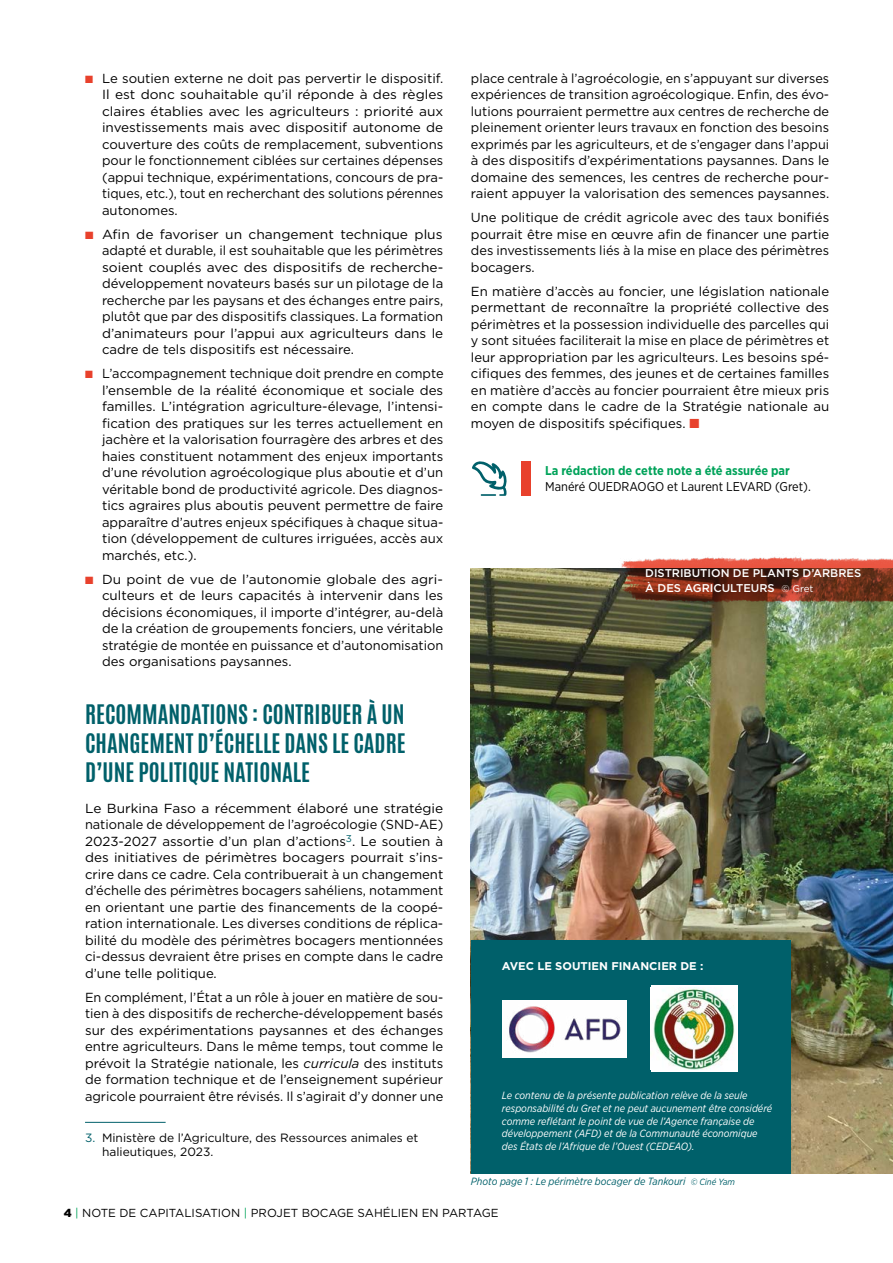
<style>
.page{position:relative;width:893px;height:1263px;background:#fff}
.page>*{position:absolute;margin:0;border:0;box-sizing:border-box;transform-origin:0 0}
.t1{font:700 22.5px/28.8px "Antonio";color:#00606a;text-align:justify}
.t2{font:13.2px/16.5px "Gotham";color:#000;text-align:justify}
.t3{font:13.2px/16.5px "Gotham";color:#000;text-align:justify;scale:1.04 1}
.t4{font:13.2px/16.5px "Gotham";color:#000;text-align:justify;scale:.96 1}
.t5{font:13.2px/16.5px "Gotham";color:#000;text-align:justify;scale:1.05 1}
.t6{font:12.75px "Gotham Narrow";color:#000}
.t7{font:700 12.75px "Gotham Narrow";color:#00a35a}
.t8{font:12px/14.4px "Gotham";color:#000}
.t9{font:11.7px "Gotham";color:#000}
.t10{font:500 11.25px/15px "Gotham";color:#fff}
.t11{font:700 11.25px "Gotham";color:#fff}
.t12{font:italic 10.5px/12.8px "Gotham Narrow";color:#fff}
.t13{font:italic 10.5px "Gotham Narrow";color:#00606a}
.s1{color:#e8412c}
.s2{font-style:italic}
.s3{color:#00606a}
.s4{font-weight:400;font-size:9.75px}
.s5{font-size:9px}
.s6{font-weight:900}
.s7{color:#00a35a}
</style>
<div class="page">
<div style="left:521px;top:461px;width:10px;height:35px;background:#e8412c"></div>
<svg style="left:472px;top:461px;width:35px;height:35px"></svg>
<img style="left:471px;top:569px;width:422px;height:605px">
<div style="left:471px;top:940px;width:320px;height:234px;background:#00606a"></div>
<img style="left:502px;top:1000px;width:124px;height:57px">
<div style="left:651px;top:986px;width:86px;height:86px;background:#fff"></div>
<img style="left:653px;top:988px;width:82px;height:81px">
<img style="left:619px;top:556px;width:274px;height:49px">
<hr style="left:85px;top:1122px;width:81px;height:1px;background:#00606a">
<p class="t2" style="left:102px;top:70px;width:343px;text-indent:-17px"><span class="s1">■</span> Le soutien externe ne doit pas pervertir le dispositif.<br>Il est donc souhaitable qu’il réponde à des règles claires établies avec les agriculteurs : priorité aux investissements mais avec dispositif autonome de couverture des coûts de remplacement, subventions pour le fonctionnement ciblées sur certaines dépenses (appui technique, expérimentations, concours de pra&shy;tiques, etc.), tout en recherchant des solutions pérennes autonomes.</p>
<p class="t5" style="left:102px;top:226px;width:327px;text-indent:-17px"><span class="s1">■</span> Afin de favoriser un changement technique plus adapté et durable, il est souhaitable que les périmètres soient couplés avec des dispositifs de recherche&shy;développement novateurs basés sur un pilotage de la recherche par les paysans et des échanges entre pairs, plutôt que par des dispositifs classiques. La formation d’animateurs pour l’appui aux agriculteurs dans le cadre de tels dispositifs est nécessaire.</p>
<p class="t2" style="left:102px;top:365px;width:343px;text-indent:-17px"><span class="s1">■</span> L’accompagnement technique doit prendre en compte l’ensemble de la réalité économique et sociale des familles. L’intégration agriculture-élevage, l’intensi&shy;fication des pratiques sur les terres actuellement en jachère et la valorisation fourragère des arbres et des haies constituent notamment des enjeux importants d’une révolution agroécologique plus aboutie et d’un véritable bond de productivité agricole. Des diagnos&shy;tics agraires plus aboutis peuvent permettre de faire apparaître d’autres enjeux spécifiques à chaque situa&shy;tion (développement de cultures irriguées, accès aux marchés, etc.).</p>
<p class="t3" style="left:102px;top:570px;width:330px;text-indent:-17px"><span class="s1">■</span> Du point de vue de l’autonomie globale des agri&shy;culteurs et de leurs capacités à intervenir dans les décisions économiques, il importe d’intégrer, au-delà de la création de groupements fonciers, une véritable stratégie de montée en puissance et d’autonomisation des organisations paysannes.</p>
<h1 class="t1" style="left:85px;top:700px;width:322px">RECOMMANDATIONS : CONTRIBUER À UN CHANGEMENT D’ÉCHELLE DANS LE CADRE D’UNE POLITIQUE NATIONALE</h1>
<p class="t3" style="left:85px;top:800px;width:346px">Le Burkina Faso a récemment élaboré une stratégie nationale de développement de l’agroécologie (SND-AE)<br>2023-2027 assortie d’un plan d’actions<sup>3</sup>. Le soutien à des initiatives de périmètres bocagers pourrait s’ins&shy;crire dans ce cadre. Cela contribuerait à un changement d’échelle des périmètres bocagers sahéliens, notamment en orientant une partie des financements de la coopé&shy;ration internationale. Les diverses conditions de réplica&shy;bilité du modèle des périmètres bocagers mentionnées ci-dessus devraient être prises en compte dans le cadre d’une telle politique.</p>
<p class="t2" style="left:85px;top:989px;width:360px">En complément, l’État a un rôle à jouer en matière de sou&shy;tien à des dispositifs de recherche-développement basés sur des expérimentations paysannes et des échanges entre agriculteurs. Dans le même temps, tout comme le prévoit la Stratégie nationale, les <span class="s2">curricula</span> des instituts de formation technique et de l’enseignement supérieur agricole pourraient être révisés. Il s’agirait d’y donner une</p>
<p class="t8" style="left:102px;top:1130px;width:318px;text-indent:-17px"><span class="s3">3.</span> Ministère de l’Agriculture, des Ressources animales et halieutiques, 2023.</p>
<p class="t4" style="left:471px;top:70px;width:375px">place centrale à l’agroécologie, en s’appuyant sur diverses expériences de transition agroécologique. Enfin, des évo&shy;lutions pourraient permettre aux centres de recherche de pleinement orienter leurs travaux en fonction des besoins exprimés par les agriculteurs, et de s’engager dans l’appui à des dispositifs d’expérimentations paysannes. Dans le domaine des semences, les centres de recherche pour&shy;raient appuyer la valorisation des semences paysannes.</p>
<p class="t2" style="left:471px;top:209px;width:360px">Une politique de crédit agricole avec des taux bonifiés pourrait être mise en œuvre afin de financer une partie des investissements liés à la mise en place des périmètres bocagers.</p>
<p class="t2" style="left:471px;top:282px;width:360px">En matière d’accès au foncier, une législation nationale permettant de reconnaître la propriété collective des périmètres et la possession individuelle des parcelles qui y sont situées faciliterait la mise en place de périmètres et leur appropriation par les agriculteurs. Les besoins spé&shy;cifiques des femmes, des jeunes et de certaines familles en matière d’accès au foncier pourraient être mieux pris en compte dans le cadre de la Stratégie nationale au moyen de dispositifs spécifiques. <span class="s1">■</span></p>
<p class="t7" style="left:545px;top:462px;width:246px">La rédaction de cette note a été assurée par</p>
<p class="t6" style="left:545px;top:479px;width:267px">Manéré OUEDRAOGO et Laurent LEVARD (Gret).</p>
<p class="t10" style="left:645px;top:565px;width:217px">DISTRIBUTION DE PLANTS D’ARBRES<br>À DES AGRICULTEURS <span class="s4">© Gret</span></p>
<p class="t11" style="left:502px;top:958px;width:203px">AVEC LE SOUTIEN FINANCIER DE :</p>
<p class="t12" style="left:502px;top:1089px;width:272px">Le contenu de la présente publication relève de la seule responsabilité du Gret et ne peut aucunement être considéré comme reflétant le point de vue de l’Agence française de développement (AFD) et de la Communauté économique des États de l’Afrique de l’Ouest (CEDEAO).</p>
<p class="t13" style="left:471px;top:1175px;width:266px">Photo page 1 : Le périmètre bocager de Tankouri <span class="s5">© Ciné Yam</span></p>
<p class="t9" style="left:64px;top:1205px;width:436px"><span class="s6">4</span> <span class="s7">|</span> NOTE DE CAPITALISATION <span class="s7">|</span> PROJET BOCAGE SAHÉLIEN EN PARTAGE</p>
</div>
